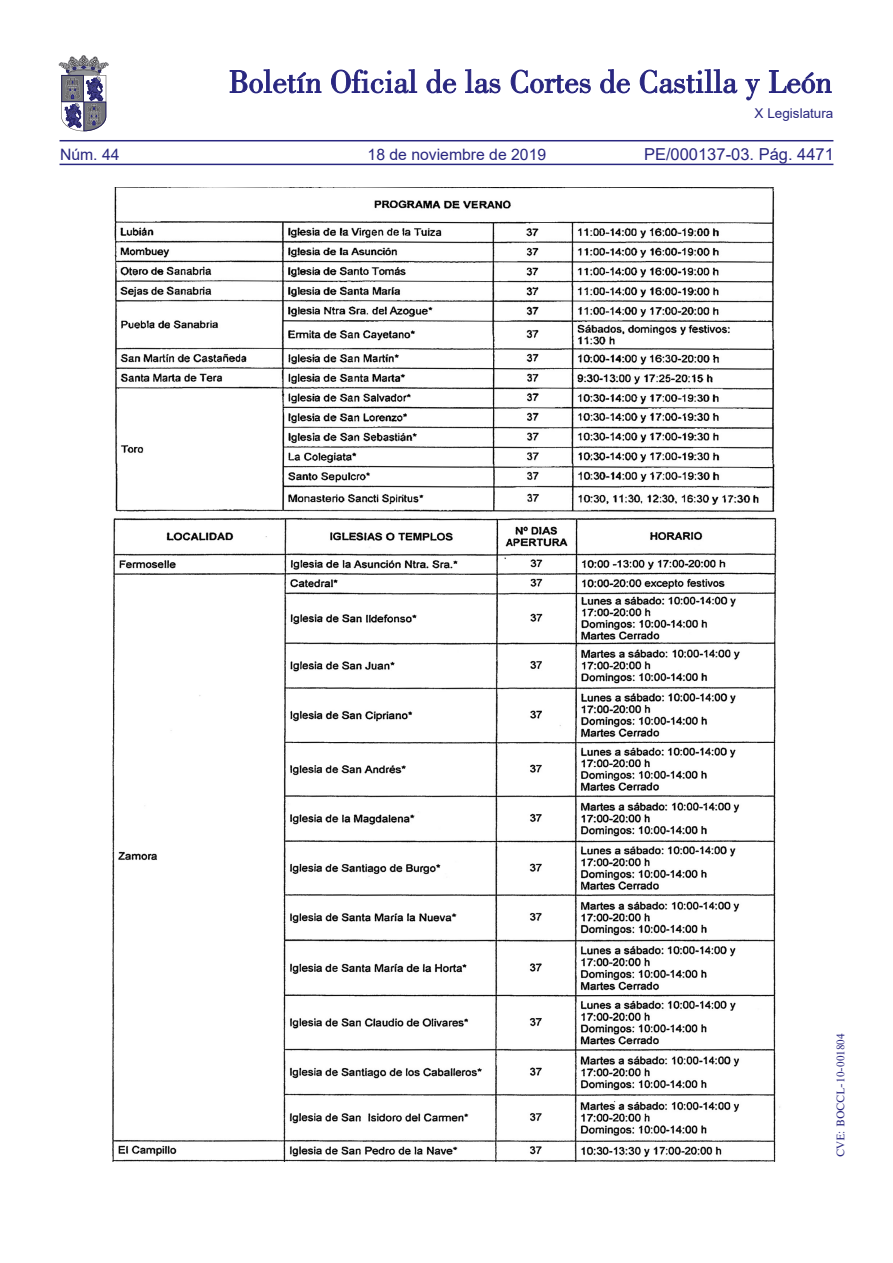
<style>
.page{position:relative;width:893px;height:1263px;background:#fff}
.page>*{position:absolute;margin:0;border:0;box-sizing:border-box;transform-origin:0 0}
.t1{font:16.5px "Arial";color:#292780}
.t2{font:15.75px "Arial";color:#292780}
.t3{font:13.5px "Arial";color:#292780}
.t4{font:10.5px "Times";color:#292780}
</style>
<div class="page">
<hr style="left:60px;top:164px;width:773px;height:1px;background:#292780">
<hr style="left:60px;top:140px;width:773px;height:1px;background:#292780">
<svg style="left:230px;top:69px;width:91px;height:24px"></svg>
<svg style="left:331px;top:69px;width:86px;height:24px"></svg>
<svg style="left:426px;top:69px;width:30px;height:24px"></svg>
<svg style="left:465px;top:69px;width:35px;height:24px"></svg>
<svg style="left:511px;top:70px;width:80px;height:23px"></svg>
<svg style="left:600px;top:69px;width:30px;height:24px"></svg>
<svg style="left:640px;top:69px;width:97px;height:24px"></svg>
<svg style="left:745px;top:79px;width:15px;height:21px"></svg>
<svg style="left:769px;top:70px;width:62px;height:23px"></svg>
<svg style="left:59px;top:55px;width:49px;height:76px"></svg>
<img style="left:114px;top:187px;width:661px;height:325px">
<img style="left:112px;top:517px;width:668px;height:644px">
<p class="t3" style="left:755px;top:104px;width:80px">X Legislatura</p>
<p class="t2" style="left:60px;top:143px;width:61px">Núm. 44</p>
<p class="t2" style="left:368px;top:143px;width:180px">18 de noviembre de 2019</p>
<p class="t1" style="left:644px;top:143px;width:191px">PE/000137-03. Pág. 4471</p>
<p class="t4" style="left:835px;top:1157px;width:125px;rotate:-90deg">CVE: BOCCL-10-001804</p>
</div>
